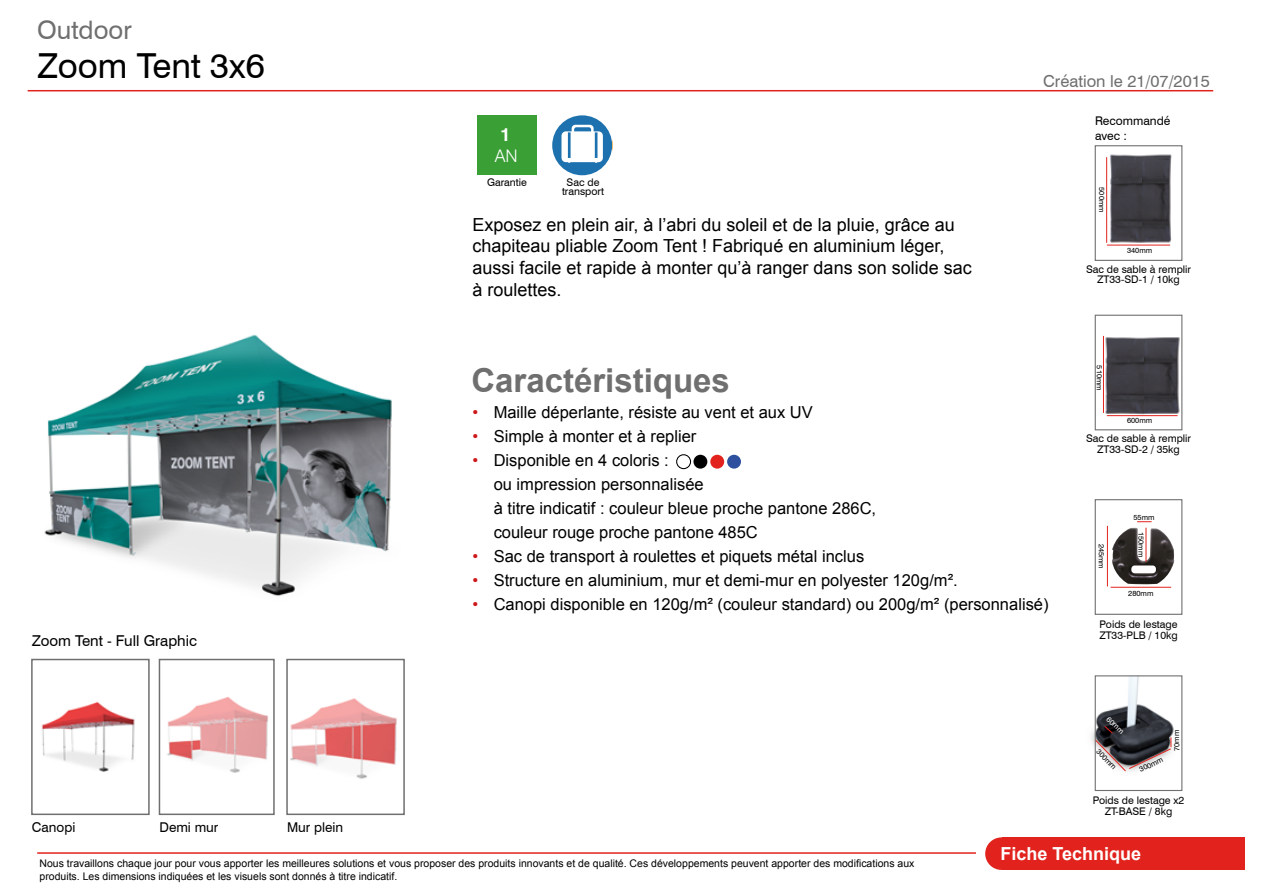
<style>
.page{position:relative;width:1263px;height:893px;background:#fff}
.page>*{position:absolute;margin:0;border:0;box-sizing:border-box;transform-origin:0 0}
.t1{font:34.5px "Swiss 721 BT";color:#000}
.t2{font:700 33px "Arial";color:#706f6f}
.t3{font:25.5px "Swiss 721 BT";color:#706f6f}
.t4{font:700 18.6px "Swiss 721 BT";color:#fff}
.t5{font:18px/21.6px "Arial";color:#000}
.t6{font:700 18px "Arial";color:#fff}
.t7{font:300 17.4px "Swiss 721 BT";color:#fff}
.t8{font:16.5px/24px "Arial";color:#000}
.t9{font:16.5px "Swiss 721 BT";color:#706f6f}
.t10{font:15px "Swiss 721 BT";color:#000}
.t11{font:13.5px "Swiss 721 BT";color:#000}
.t12{font:12px/15px "Swiss 721 BT";color:#000}
.t13{font:10.5px/12.6px "Arial";color:#000}
.t14{font:10.5px/10.5px "Swiss 721 BT";color:#000;text-align:center}
.t15{font:7.5px "Swiss 721 BT";color:#000}
.t16{font:7.5px "Swiss 721 BT";color:#fff}
.s1{color:#cd171a}
</style>
<div class="page">
<img style="left:1091px;top:675px;width:92px;height:106px">
<div style="left:1095px;top:145px;width:87px;height:116px;border:1px solid #706f6f"></div>
<div style="left:1095px;top:499px;width:87px;height:116px;border:1px solid #706f6f"></div>
<div style="left:1095px;top:315px;width:87px;height:115px;border:1px solid #706f6f"></div>
<div style="left:1095px;top:675px;width:87px;height:116px;border:1px solid #706f6f"></div>
<hr style="left:28px;top:90px;width:1185px;height:1px;background:#e2231d">
<div style="left:552px;top:115px;width:60px;height:60px;background:#1d71ae;border-radius:50%"></div>
<svg style="left:561px;top:125px;width:42px;height:38px"></svg>
<div style="left:676px;top:454px;width:15px;height:15px;border:1px solid #000;border-radius:50%"></div>
<div style="left:693px;top:455px;width:14px;height:14px;background:#000;border-radius:50%"></div>
<div style="left:710px;top:455px;width:14px;height:14px;background:#e2231d;border-radius:50%"></div>
<div style="left:727px;top:455px;width:14px;height:14px;background:#2d519f;border-radius:50%"></div>
<img style="left:1106px;top:154px;width:66px;height:91px">
<img style="left:1112px;top:528px;width:62px;height:57px">
<div style="left:1131px;top:565px;width:25px;height:8px;background:#fff;border-radius:3px"></div>
<div style="left:31px;top:659px;width:119px;height:156px;border:2px solid #706f6f"></div>
<div style="left:286px;top:659px;width:119px;height:156px;border:2px solid #706f6f"></div>
<div style="left:159px;top:659px;width:116px;height:156px;border:2px solid #706f6f"></div>
<hr style="left:1110px;top:587px;width:61px;height:1px;background:#e2231d">
<svg style="left:1137px;top:521px;width:14px;height:1px"></svg>
<hr style="left:1107px;top:526px;width:1px;height:60px;background:#e2231d">
<hr style="left:1106px;top:157px;width:1px;height:86px;background:#e2231d">
<hr style="left:1107px;top:245px;width:63px;height:1px;background:#e2231d">
<hr style="left:1146px;top:528px;width:1px;height:34px;background:#e2231d">
<div style="left:477px;top:115px;width:60px;height:60px;background:#3aa035"></div>
<img style="left:1103px;top:335px;width:77px;height:81px">
<hr style="left:1103px;top:336px;width:1px;height:77px;background:#e2231d">
<hr style="left:1107px;top:415px;width:70px;height:1px;background:#e2231d">
<img style="left:44px;top:334px;width:348px;height:263px">
<svg style="left:1095px;top:726px;width:77px;height:45px"></svg>
<img style="left:41px;top:701px;width:94px;height:71px">
<img style="left:167px;top:697px;width:101px;height:76px">
<img style="left:290px;top:698px;width:107px;height:81px">
<div style="left:985px;top:837px;width:33px;height:33px;background:#e2231d;border-radius:50%"></div>
<div style="left:1002px;top:837px;width:243px;height:33px;background:#e2231d"></div>
<hr style="left:37px;top:852px;width:939px;height:2px;background:#e2231d">
<h3 class="t3" style="left:37px;top:15px;width:96px">Outdoor</h3>
<h1 class="t1" style="left:37px;top:45px;width:229px">Zoom Tent 3x6</h1>
<p class="t10" style="left:32px;top:631px;width:167px">Zoom Tent - Full Graphic</p>
<p class="t11" style="left:32px;top:819px;width:45px">Canopi</p>
<p class="t11" style="left:159px;top:819px;width:60px">Demi mur</p>
<p class="t11" style="left:287px;top:819px;width:58px">Mur plein</p>
<p class="t4" style="left:500px;top:123px;width:12px">1</p>
<p class="t7" style="left:495px;top:145px;width:24px">AN</p>
<p class="t7" style="left:470px;top:146px;width:44px">YEAR</p>
<p class="t14" style="left:487px;top:177px;width:41px">Garantie</p>
<p class="t14" style="left:562px;top:178px;width:44px;line-height:9px">Sac de transport</p>
<p class="t5" style="left:472px;top:214px;width:501px">Exposez en plein air, à l’abri du soleil et de la pluie, grâce au chapiteau pliable Zoom Tent ! Fabriqué en aluminium léger, aussi facile et rapide à monter qu’à ranger dans son solide sac à roulettes.</p>
<h2 class="t2" style="left:471px;top:359px;width:260px">Caractéristiques</h2>
<p class="t9" style="left:1043px;top:71px;width:168px">Création le 21/07/2015</p>
<p class="t12" style="left:1095px;top:113px;width:77px">Recommandé avec :</p>
<p class="t15" style="left:1106px;top:187px;width:27px;rotate:90deg">500mm</p>
<p class="t15" style="left:1127px;top:245px;width:27px">340mm</p>
<p class="t14" style="left:1086px;top:264px;width:107px">Sac de sable à remplir<br>ZT33-SD-1 / 10kg</p>
<p class="t15" style="left:1104px;top:365px;width:27px;rotate:90deg">510mm</p>
<p class="t8" style="left:472px;top:400px;width:342px"><span class="s1">•</span> Maille déperlante, résiste au vent et aux UV</p>
<p class="t8" style="left:472px;top:424px;width:225px"><span class="s1">•</span> Simple à monter et à replier</p>
<p class="t8" style="left:494px;top:448px;width:384px;text-indent:-21px"><span class="s1">•</span> Disponible en 4 coloris :<br>ou impression personnalisée<br>à titre indicatif : couleur bleue proche pantone 286C, couleur rouge proche pantone 485C</p>
<p class="t8" style="left:472px;top:544px;width:393px"><span class="s1">•</span> Sac de transport à roulettes et piquets métal inclus</p>
<p class="t8" style="left:472px;top:568px;width:487px"><span class="s1">•</span> Structure en aluminium, mur et demi-mur en polyester 120g/m².</p>
<p class="t8" style="left:472px;top:592px;width:578px"><span class="s1">•</span> Canopi disponible en 120g/m² (couleur standard) ou 200g/m² (personnalisé)</p>
<p class="t15" style="left:1127px;top:416px;width:27px">600mm</p>
<p class="t14" style="left:1086px;top:433px;width:107px">Sac de sable à remplir<br>ZT33-SD-2 / 35kg</p>
<p class="t15" style="left:1106px;top:544px;width:27px;rotate:90deg">245mm</p>
<p class="t15" style="left:1133px;top:513px;width:23px">55mm</p>
<p class="t15" style="left:1146px;top:532px;width:27px;rotate:90deg">150mm</p>
<p class="t15" style="left:1128px;top:589px;width:27px">280mm</p>
<p class="t14" style="left:1099px;top:619px;width:80px;text-align:left">Poids de lestage<br>ZT33-PLB / 10kg</p>
<p class="t16" style="left:1110px;top:714px;width:23px;rotate:43deg">60mm</p>
<p class="t15" style="left:1101px;top:747px;width:27px;rotate:46deg">300mm</p>
<p class="t15" style="left:1138px;top:765px;width:27px;rotate:-25deg">300mm</p>
<p class="t15" style="left:1172px;top:751px;width:23px;rotate:-90deg">70mm</p>
<p class="t14" style="left:1093px;top:795px;width:93px">Poids de lestage x2<br>ZT-BASE / 8kg</p>
<p class="t13" style="left:40px;top:857px;width:876px">Nous travaillons chaque jour pour vous apporter les meilleures solutions et vous proposer des produits innovants et de qualité. Ces développements peuvent apporter des modifications aux produits. Les dimensions indiquées et les visuels sont donnés à titre indicatif.</p>
<p class="t6" style="left:1000px;top:842px;width:142px">Fiche Technique</p>
</div>
